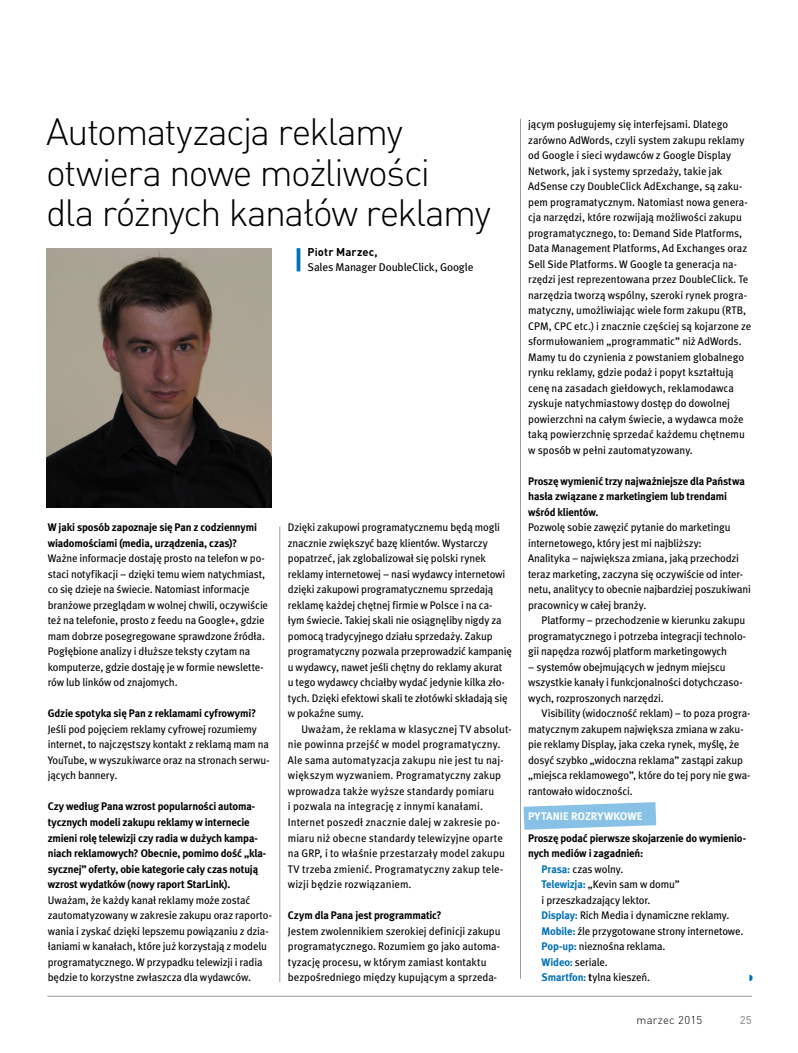
<style>
.page{position:relative;width:798px;height:1053px;background:#fff}
.page>*{position:absolute;margin:0;border:0;box-sizing:border-box;transform-origin:0 0}
.t1{font:300 37.5px/40px "DINPL";letter-spacing:-.04em;color:#000}
.t2{font:11.25px "Meta Book CELF";letter-spacing:-.015em;color:#000}
.t3{font:700 11.25px "DINPL";letter-spacing:.015em;color:#000}
.t4{font:300 11.25px "DINPL";letter-spacing:.025em;color:#000}
.t5{font:500 11.25px "DINPL";color:#9c9e9f}
.t6{font:11px/15.5px "Meta Book CELF";letter-spacing:-.005em;color:#000}
.t7{font:11px/15.5px "Meta Bold CELF";letter-spacing:-.015em;color:#000}
.t8{font:11px "Meta Bold CELF";letter-spacing:.005em;color:#fff}
.s1{font-family:"Meta Bold CELF";color:#0070b8}
.s2{font-family:"Meta Bold CELF"}
</style>
<div class="page">
<svg style="left:523px;top:802px;width:133px;height:27px;background:#99cbe9"></svg>
<hr style="left:47px;top:995px;width:704px;height:1px;background:#9c9e9f">
<hr style="left:279px;top:526px;width:1px;height:455px;background:#9c9e9f">
<hr style="left:520px;top:119px;width:1px;height:859px;background:#9c9e9f">
<img style="left:46px;top:248px;width:225px;height:259px">
<svg style="left:296px;top:248px;width:4px;height:23px"></svg>
<h1 class="t1" style="left:46px;top:112px;width:446px">Automatyzacja reklamy otwiera nowe możliwości<br>dla różnych kanałów reklamy</h1>
<p class="t3" style="left:307px;top:245px;width:72px">Piotr Marzec,</p>
<p class="t2" style="left:307px;top:261px;width:167px">Sales Manager DoubleClick, Google</p>
<p class="t7" style="left:48px;top:519px;width:211px">W jaki sposób zapoznaje się Pan z codziennymi wiadomościami (media, urządzenia, czas)?</p>
<p class="t6" style="left:48px;top:551px;width:222px">Ważne informacje dostaję prosto na telefon w po&shy;staci notyfikacji – dzięki temu wiem natychmiast, co się dzieje na świecie. Natomiast informacje branżowe przeglądam w wolnej chwili, oczywiście też na telefonie, prosto z feedu na Google+, gdzie mam dobrze posegregowane sprawdzone źródła.<br>Pogłębione analizy i dłuższe teksty czytam na komputerze, gdzie dostaję je w formie newslette&shy;rów lub linków od znajomych.</p>
<p class="t7" style="left:48px;top:705px;width:210px">Gdzie spotyka się Pan z reklamami cyfrowymi?</p>
<p class="t6" style="left:48px;top:721px;width:223px">Jeśli pod pojęciem reklamy cyfrowej rozumiemy internet, to najczęstszy kontakt z reklamą mam na YouTube, w wyszukiwarce oraz na stronach serwu&shy;jących bannery.</p>
<p class="t7" style="left:48px;top:798px;width:220px">Czy według Pana wzrost popularności automa&shy;tycznych modeli zakupu reklamy w internecie zmieni rolę telewizji czy radia w dużych kampa&shy;niach reklamowych? Obecnie, pomimo dość „kla&shy;sycznej” oferty, obie kategorie cały czas notują wzrost wydatków (nowy raport StarLink).</p>
<p class="t6" style="left:48px;top:892px;width:225px">Uważam, że każdy kanał reklamy może zostać zautomatyzowany w zakresie zakupu oraz raporto&shy;wania i zyskać dzięki lepszemu powiązaniu z dzia&shy;łaniami w kanałach, które już korzystają z modelu programatycznego. W przypadku telewizji i radia będzie to korzystne zwłaszcza dla wydawców.</p>
<p class="t6" style="left:288px;top:520px;width:225px">Dzięki zakupowi programatycznemu będą mogli znacznie zwiększyć bazę klientów. Wystarczy popatrzeć, jak zglobalizował się polski rynek reklamy internetowej – nasi wydawcy internetowi dzięki zakupowi programatycznemu sprzedają reklamę każdej chętnej firmie w Polsce i na ca&shy;łym świecie. Takiej skali nie osiągnęliby nigdy za pomocą tradycyjnego działu sprzedaży. Zakup programatyczny pozwala przeprowadzić kampanię u wydawcy, nawet jeśli chętny do reklamy akurat<br>u tego wydawcy chciałby wydać jedynie kilka zło&shy;tych. Dzięki efektowi skali te złotówki składają się w pokaźne sumy.</p>
<p class="t6" style="left:288px;top:721px;width:225px;text-indent:13px">Uważam, że reklama w klasycznej TV absolut&shy;nie powinna przejść w model programatyczny.<br>Ale sama automatyzacja zakupu nie jest tu naj&shy;większym wyzwaniem. Programatyczny zakup wprowadza także wyższe standardy pomiaru<br>i pozwala na integrację z innymi kanałami.<br>Internet poszedł znacznie dalej w zakresie po&shy;miaru niż obecne standardy telewizyjne oparte na GRP, i to właśnie przestarzały model zakupu TV trzeba zmienić. Programatyczny zakup tele&shy;wizji będzie rozwiązaniem.</p>
<p class="t7" style="left:288px;top:907px;width:155px">Czym dla Pana jest programmatic?</p>
<p class="t6" style="left:288px;top:923px;width:214px">Jestem zwolennikiem szerokiej definicji zakupu programatycznego. Rozumiem go jako automa&shy;tyzację procesu, w którym zamiast kontaktu bezpośredniego między kupującym a sprzeda-</p>
<p class="t6" style="left:528px;top:117px;width:224px">jącym posługujemy się interfejsami. Dlatego zarówno AdWords, czyli system zakupu reklamy od Google i sieci wydawców z Google Display Network, jak i systemy sprzedaży, takie jak AdSense czy DoubleClick AdExchange, są zaku&shy;pem programatycznym. Natomiast nowa genera&shy;cja narzędzi, które rozwijają możliwości zakupu programatycznego, to: Demand Side Platforms, Data Management Platforms, Ad Exchanges oraz Sell Side Platforms. W Google ta generacja na&shy;rzędzi jest reprezentowana przez DoubleClick. Te narzędzia tworzą wspólny, szeroki rynek progra&shy;matyczny, umożliwiając wiele form zakupu (RTB, CPM, CPC etc.) i znacznie częściej są kojarzone ze sformułowaniem „programmatic” niż AdWords.<br>Mamy tu do czynienia z powstaniem globalnego rynku reklamy, gdzie podaż i popyt kształtują cenę na zasadach giełdowych, reklamodawca zyskuje natychmiastowy dostęp do dowolnej powierzchni na całym świecie, a wydawca może taką powierzchnię sprzedać każdemu chętnemu w sposób w pełni zautomatyzowany.</p>
<p class="t7" style="left:528px;top:473px;width:218px">Proszę wymienić trzy najważniejsze dla Państwa hasła związane z marketingiem lub trendami wśród klientów.</p>
<p class="t6" style="left:528px;top:520px;width:224px">Pozwolę sobie zawęzić pytanie do marketingu internetowego, który jest mi najbliższy:<br>Analityka – największa zmiana, jaką przechodzi teraz marketing, zaczyna się oczywiście od inter&shy;netu, analitycy to obecnie najbardziej poszukiwani pracownicy w całej branży.</p>
<p class="t6" style="left:528px;top:613px;width:219px;text-align:justify;text-indent:13px">Platformy – przechodzenie w kierunku zakupu programatycznego i potrzeba integracji technolo&shy;gii napędza rozwój platform marketingowych</p>
<p class="t6" style="left:528px;top:659px;width:216px">– systemów obejmujących w jednym miejscu wszystkie kanały i funkcjonalności dotychczaso&shy;wych, rozproszonych narzędzi.</p>
<p class="t6" style="left:528px;top:706px;width:224px;text-indent:13px">Visibility (widoczność reklam) – to poza progra&shy;matycznym zakupem największa zmiana w zaku&shy;pie reklamy Display, jaka czeka rynek, myślę, że dosyć szybko „widoczna reklama” zastąpi zakup „miejsca reklamowego”, które do tej pory nie gwa&shy;rantowało widoczności.</p>
<p class="t8" style="left:528px;top:808px;width:116px">PYTANIE ROZRYWKOWE</p>
<p class="t7" style="left:528px;top:829px;width:219px">Proszę podać pierwsze skojarzenie do wymienio&shy;nych mediów i zagadnień:</p>
<p class="t6" style="left:541px;top:861px;width:203px"><span class="s1">Prasa:</span> czas wolny.<br><span class="s1">Telewizja:</span> „Kevin sam w domu”<br>i przeszkadzający lektor.<br><span class="s1">Display:</span> Rich Media i dynamiczne reklamy.<br><span class="s1">Mobile:</span> źle przygotowane strony internetowe.<br><span class="s1">Pop-up:</span> nieznośna reklama.<br><span class="s1">Wideo:</span> seriale.<br><span class="s1">Smartfon:</span> <span class="s2">t</span>ylna kieszeń.</p>
<p class="t4" style="left:636px;top:1012px;width:67px">marzec 2015</p>
<p class="t5" style="left:739px;top:1012px;width:13px">25</p>
</div>
